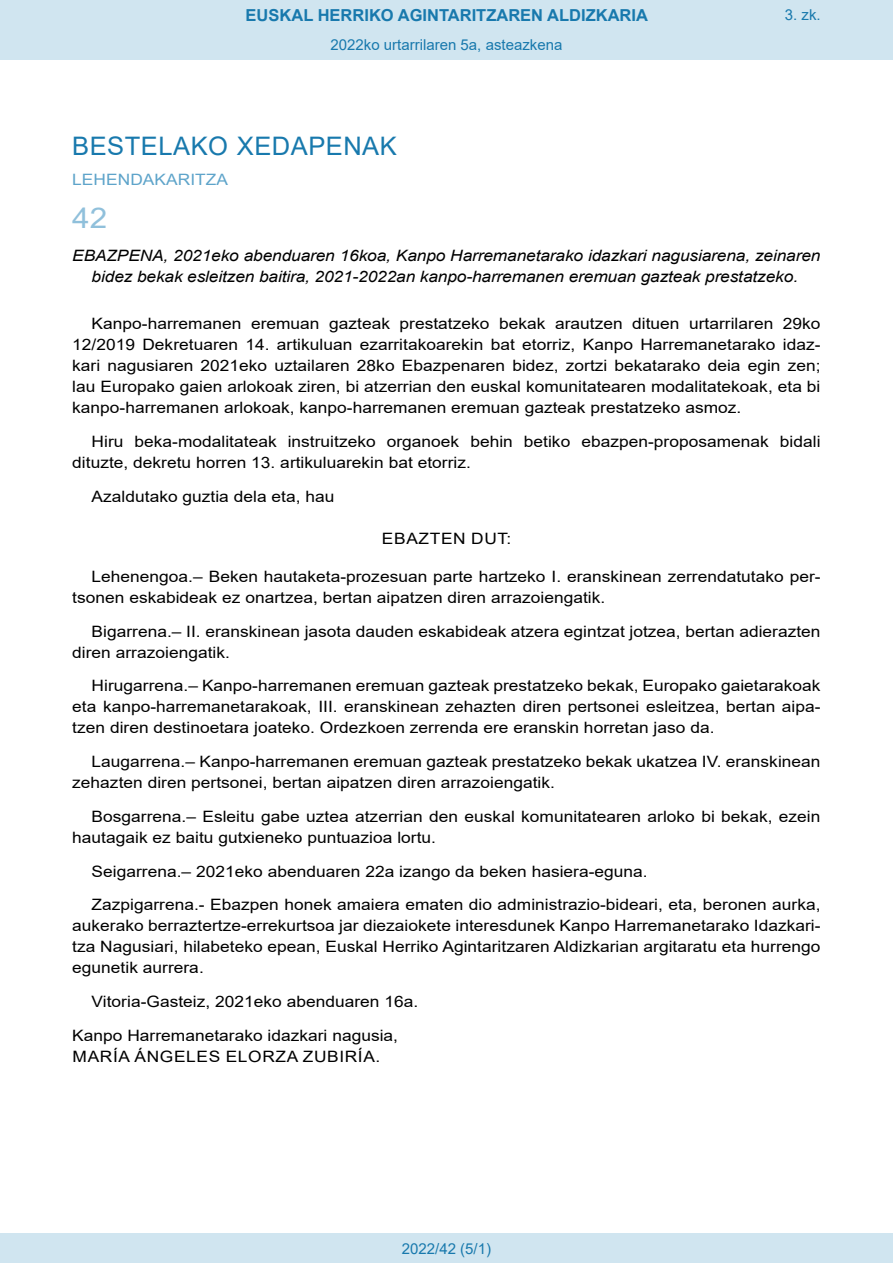
<style>
.page{position:relative;width:893px;height:1263px;background:#fff}
.page>*{position:absolute;margin:0;border:0;box-sizing:border-box;transform-origin:0 0}
.BOPVOrden{font:28.5px "Arial";color:#90c0db;scale:1.11 1}
.BOPVSeccion{font:25.5px "Arial";letter-spacing:.02em;color:#1879ad}
.t1{font:700 16.5px "Arial";color:#1879ad}
.BOPVDetalle{font:15.6px/21px "Arial";color:#000;scale:1.11 1}
.BOPVTitulo{font:italic 15.6px/21px "Arial";letter-spacing:-.01em;color:#000;text-align:center;scale:1.11 1}
.BOPVFirmaLugFec{font:15.6px "Arial";color:#000;scale:1.11 1}
.BOPVFirmaPuesto{font:15.6px "Arial";color:#000;scale:1.11 1}
.BOPVFirmaNombre{font:15.6px "Arial";letter-spacing:.035em;color:#000;scale:1.11 1}
.BOPVOrganismo{font:15.6px "Arial";letter-spacing:.005em;color:#5ea4ca;scale:1.11 1}
.BOPVClave{font:15.6px "Arial";letter-spacing:.035em;color:#000;scale:1.11 1}
.Paginacion_Centro{font:15px "Arial";color:#1879ad}
</style>
<div class="page">
<div style="left:0;top:0;width:893px;height:60px;background:#d0e5f0"></div>
<div style="left:0;top:1233px;width:893px;height:30px;background:#d0e5f0"></div>
<p class="t1" style="left:246px;top:3px;width:404px">EUSKAL HERRIKO AGINTARITZAREN ALDIZKARIA</p>
<p class="Paginacion_Centro" style="left:331px;top:35px;width:233px">2022ko urtarrilaren 5a, asteazkena</p>
<p class="Paginacion_Centro" style="left:785px;top:5px;width:37px">3. zk.</p>
<p class="BOPVSeccion" style="left:72px;top:128px;width:326px">BESTELAKO XEDAPENAK</p>
<p class="BOPVOrganismo" style="left:72px;top:169px;width:142px">LEHENDAKARITZA</p>
<p class="BOPVOrden" style="left:72px;top:198px;width:33px">42</p>
<p class="BOPVTitulo" style="left:72px;top:246px;width:676px">EBAZPENA, 2021eko abenduaren 16koa, Kanpo Harremanetarako idazkari nagusiarena, zeinaren bidez bekak esleitzen baitira, 2021-2022an kanpo-harremanen eremuan gazteak prestatzeko.</p>
<p class="BOPVDetalle" style="left:72px;top:313px;width:676px;text-align:justify;text-indent:19px">Kanpo-harremanen eremuan gazteak prestatzeko bekak arautzen dituen urtarrilaren 29ko 12/2019 Dekretuaren 14. artikuluan ezarritakoarekin bat etorriz, Kanpo Harremanetarako idaz&shy;kari nagusiaren 2021eko uztailaren 28ko Ebazpenaren bidez, zortzi bekatarako deia egin zen; lau Europako gaien arlokoak ziren, bi atzerrian den euskal komunitatearen modalitatekoak, eta bi kanpo-harremanen arlokoak, kanpo-harremanen eremuan gazteak prestatzeko asmoz.</p>
<p class="BOPVDetalle" style="left:72px;top:431px;width:676px;text-indent:19px">Hiru beka-modalitateak instruitzeko organoek behin betiko ebazpen-proposamenak bidali dituzte, dekretu horren 13. artikuluarekin bat etorriz.</p>
<p class="BOPVDetalle" style="left:92px;top:485px;width:220px">Azaldutako guztia dela eta, hau</p>
<p class="BOPVClave" style="left:382px;top:528px;width:118px">EBAZTEN DUT:</p>
<p class="BOPVDetalle" style="left:72px;top:566px;width:676px;text-indent:19px">Lehenengoa.– Beken hautaketa-prozesuan parte hartzeko I. eranskinean zerrendatutako per&shy;tsonen eskabideak ez onartzea, bertan aipatzen diren arrazoiengatik.</p>
<p class="BOPVDetalle" style="left:72px;top:620px;width:676px;text-indent:19px">Bigarrena.– II. eranskinean jasota dauden eskabideak atzera egintzat jotzea, bertan adierazten diren arrazoiengatik.</p>
<p class="BOPVDetalle" style="left:72px;top:675px;width:676px;text-align:justify;text-indent:19px">Hirugarrena.– Kanpo-harremanen eremuan gazteak prestatzeko bekak, Europako gaietarakoak eta kanpo-harremanetarakoak, III. eranskinean zehazten diren pertsonei esleitzea, bertan aipa&shy;tzen diren destinoetara joateko. Ordezkoen zerrenda ere eranskin horretan jaso da.</p>
<p class="BOPVDetalle" style="left:72px;top:751px;width:676px;text-indent:19px">Laugarrena.– Kanpo-harremanen eremuan gazteak prestatzeko bekak ukatzea IV. eranskinean zehazten diren pertsonei, bertan aipatzen diren arrazoiengatik.</p>
<p class="BOPVDetalle" style="left:72px;top:806px;width:676px;text-indent:19px">Bosgarrena.– Esleitu gabe uztea atzerrian den euskal komunitatearen arloko bi bekak, ezein hautagaik ez baitu gutxieneko puntuazioa lortu.</p>
<p class="BOPVDetalle" style="left:92px;top:860px;width:502px">Seigarrena.– 2021eko abenduaren 22a izango da beken hasiera-eguna.</p>
<p class="BOPVDetalle" style="left:72px;top:894px;width:676px;text-align:justify;text-indent:19px">Zazpigarrena.- Ebazpen honek amaiera ematen dio administrazio-bideari, eta, beronen aurka, aukerako berraztertze-errekurtsoa jar diezaiokete interesdunek Kanpo Harremanetarako Idazkari&shy;tza Nagusiari, hilabeteko epean, Euskal Herriko Agintaritzaren Aldizkarian argitaratu eta hurrengo egunetik aurrera.</p>
<p class="BOPVFirmaLugFec" style="left:92px;top:991px;width:296px">Vitoria-Gasteiz, 2021eko abenduaren 16a.</p>
<p class="BOPVFirmaPuesto" style="left:72px;top:1025px;width:295px">Kanpo Harremanetarako idazkari nagusia,</p>
<p class="BOPVFirmaNombre" style="left:73px;top:1046px;width:279px">MARÍA ÁNGELES ELORZA ZUBIRÍA.</p>
<p class="Paginacion_Centro" style="left:402px;top:1238px;width:91px">2022/42 (5/1)</p>
</div>
